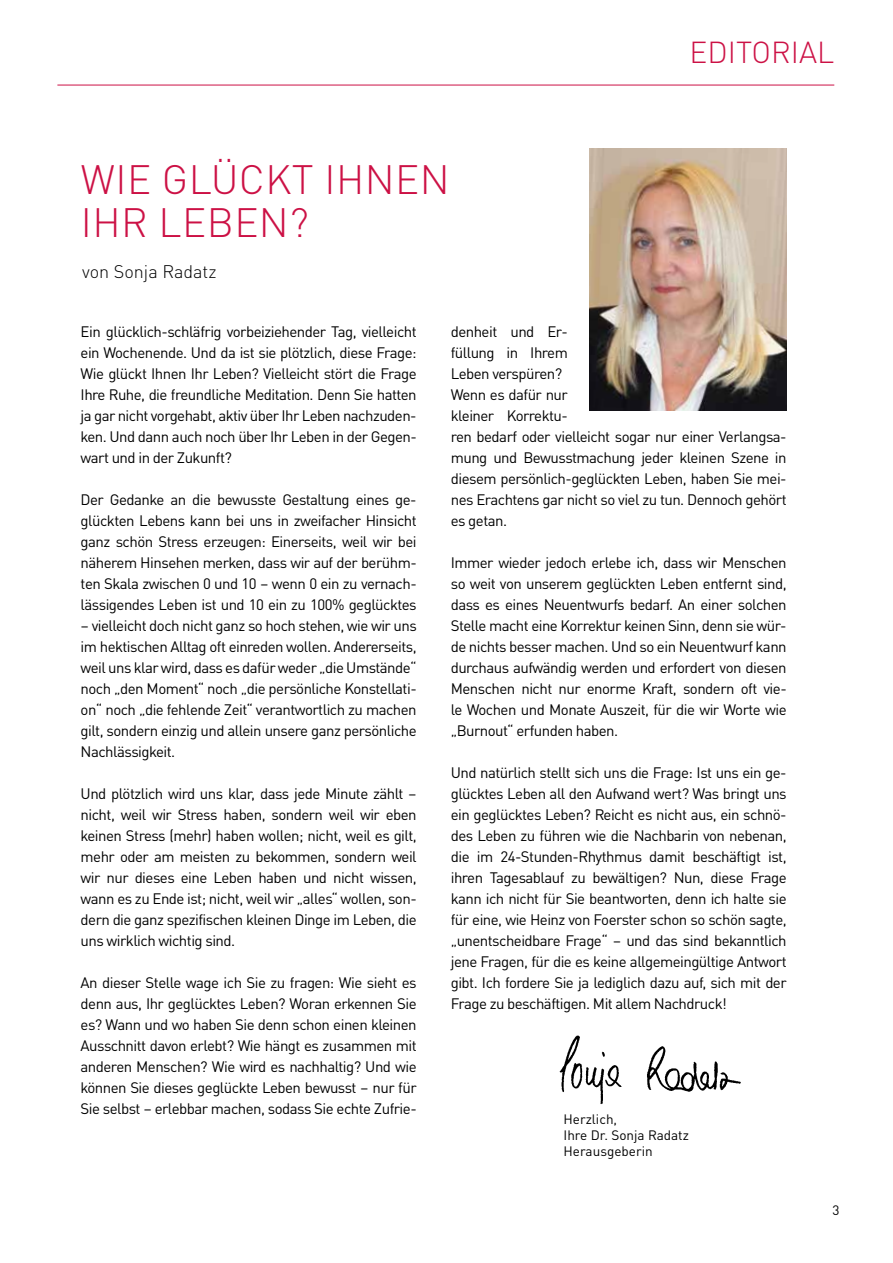
<style>
.page{position:relative;width:893px;height:1263px;background:#fff}
.page>*{position:absolute;margin:0;border:0;box-sizing:border-box;transform-origin:0 0}
.t1{font:300 40.5px/43.5px "DINOT";letter-spacing:.01em;color:#cc1145}
.t2{font:300 30px "DINOT";color:#cc1145}
.t3{font:300 18px "DINOT";color:#000}
.t4{font:15px/21px "DINOT";letter-spacing:-.035em;color:#000;text-align:justify}
.t5{font:13.5px/16.2px "DINOT";color:#000}
</style>
<div class="page">
<hr style="left:57px;top:85px;width:777px;height:1px;background:#cc1145">
<img style="left:559px;top:1035px;width:182px;height:70px">
<img style="left:589px;top:148px;width:198px;height:262px">
<h1 class="t1" style="left:81px;top:157px;width:370px">WIE GLÜCKT IHNEN<br>IHR LEBEN?</h1>
<p class="t3" style="left:82px;top:260px;width:136px">von Sonja Radatz</p>
<h2 class="t2" style="left:689px;top:34px;width:146px">EDITORIAL</h2>
<p class="t4" style="left:81px;top:320px;width:338px">Ein glücklich-schläfrig vorbeiziehender Tag, vielleicht ein Wochenende. Und da ist sie plötzlich, diese Frage:<br>Wie glückt Ihnen Ihr Leben? Vielleicht stört die Frage Ihre Ruhe, die freundliche Meditation. Denn Sie hatten ja gar nicht vorgehabt, aktiv über Ihr Leben nachzuden&shy;ken. Und dann auch noch über Ihr Leben in der Gegen&shy;wart und in der Zukunft?</p>
<p class="t4" style="left:81px;top:488px;width:338px">Der Gedanke an die bewusste Gestaltung eines ge&shy;glückten Lebens kann bei uns in zweifacher Hinsicht ganz schön Stress erzeugen: Einerseits, weil wir bei näherem Hinsehen merken, dass wir auf der berühm&shy;ten Skala zwischen 0 und 10 – wenn 0 ein zu vernach&shy;lässigendes Leben ist und 10 ein zu 100% geglücktes</p>
<p class="t4" style="left:81px;top:614px;width:338px">– vielleicht doch nicht ganz so hoch stehen, wie wir uns im hektischen Alltag oft einreden wollen. Andererseits, weil uns klar wird, dass es dafür weder „die Umstände“ noch „den Moment“ noch „die persönliche Konstellati&shy;on“ noch „die fehlende Zeit“ verantwortlich zu machen gilt, sondern einzig und allein unsere ganz persönliche Nachlässigkeit.</p>
<p class="t4" style="left:81px;top:782px;width:338px">Und plötzlich wird uns klar, dass jede Minute zählt – nicht, weil wir Stress haben, sondern weil wir eben keinen Stress (mehr) haben wollen; nicht, weil es gilt, mehr oder am meisten zu bekommen, sondern weil wir nur dieses eine Leben haben und nicht wissen, wann es zu Ende ist; nicht, weil wir „alles“ wollen, son&shy;dern die ganz spezifischen kleinen Dinge im Leben, die uns wirklich wichtig sind.</p>
<p class="t4" style="left:81px;top:971px;width:338px">An dieser Stelle wage ich Sie zu fragen: Wie sieht es denn aus, Ihr geglücktes Leben? Woran erkennen Sie es? Wann und wo haben Sie denn schon einen kleinen Ausschnitt davon erlebt? Wie hängt es zusammen mit anderen Menschen? Wie wird es nachhaltig? Und wie können Sie dieses geglückte Leben bewusst – nur für Sie selbst – erlebbar machen, sodass Sie echte Zufrie-</p>
<p class="t4" style="left:451px;top:320px;width:337px;text-align:left">denheit und Er-<br>füllung in Ihrem<br>Leben verspüren?<br>Wenn es dafür nur<br>kleiner Korrektu-<br>ren bedarf oder vielleicht sogar nur einer Verlangsa&shy;mung und Bewusstmachung jeder kleinen Szene in diesem persönlich-geglückten Leben, haben Sie mei&shy;nes Erachtens gar nicht so viel zu tun. Dennoch gehört es getan.</p>
<p class="t4" style="left:451px;top:551px;width:337px">Immer wieder jedoch erlebe ich, dass wir Menschen so weit von unserem geglückten Leben entfernt sind, dass es eines Neuentwurfs bedarf. An einer solchen Stelle macht eine Korrektur keinen Sinn, denn sie wür&shy;de nichts besser machen. Und so ein Neuentwurf kann durchaus aufwändig werden und erfordert von diesen Menschen nicht nur enorme Kraft, sondern oft vie&shy;le Wochen und Monate Auszeit, für die wir Worte wie „Burnout“ erfunden haben.</p>
<p class="t4" style="left:451px;top:761px;width:337px">Und natürlich stellt sich uns die Frage: Ist uns ein ge&shy;glücktes Leben all den Aufwand wert? Was bringt uns ein geglücktes Leben? Reicht es nicht aus, ein schnö&shy;des Leben zu führen wie die Nachbarin von nebenan, die im 24-Stunden-Rhythmus damit beschäftigt ist, ihren Tagesablauf zu bewältigen? Nun, diese Frage kann ich nicht für Sie beantworten, denn ich halte sie für eine, wie Heinz von Foerster schon so schön sagte, „unentscheidbare Frage“ – und das sind bekanntlich jene Fragen, für die es keine allgemeingültige Antwort gibt. Ich fordere Sie ja lediglich dazu auf, sich mit der Frage zu beschäftigen. Mit allem Nachdruck!</p>
<p class="t5" style="left:563px;top:1110px;width:127px">Herzlich,<br>Ihre Dr. Sonja Radatz<br>Herausgeberin</p>
<p class="t5" style="left:832px;top:1201px;width:9px">3</p>
</div>
